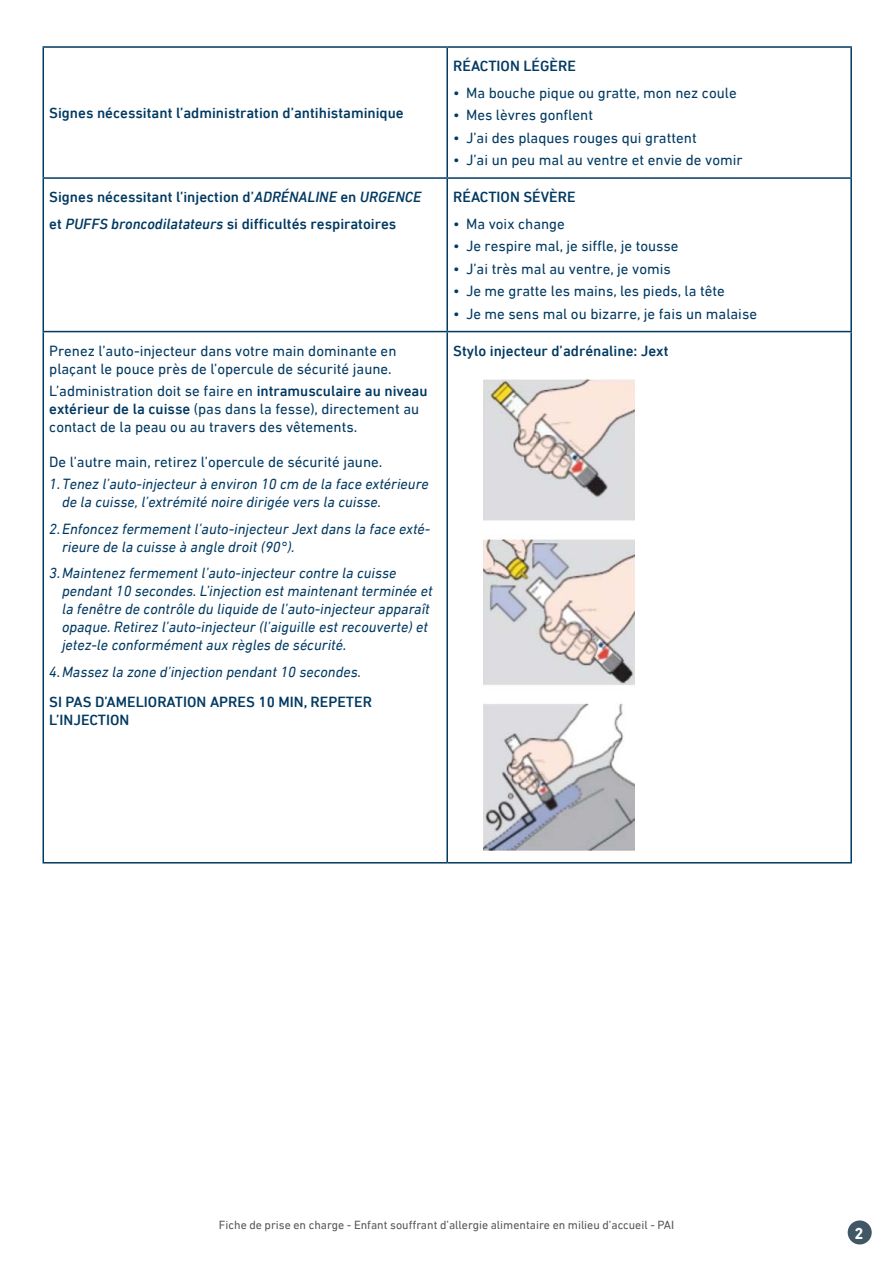
<style>
.page{position:relative;width:893px;height:1263px;background:#fff}
.page>*{position:absolute;margin:0;border:0;box-sizing:border-box;transform-origin:0 0}
.t1{font:700 16.35px "DIN Next LT Pro";color:#fff}
.Texte_de_base_Tableau{font:15px/18px "DIN Next LT Pro";color:#003961}
.t2{font:italic 15px/18px "DIN Next LT Pro";color:#003961}
.Texte_de_base_Tableau-2{font:500 15px/18px "DIN Next LT Pro";color:#003961}
.t3{font:12px "DIN Next LT Pro";color:#575756}
.s1{font-style:italic}
.s2{font-weight:500}
</style>
<div class="page">
<div style="left:848px;top:1220px;width:24px;height:24px;background:#425765;border-radius:50%"></div>
<hr style="left:43px;top:46px;width:404px;height:2px;background:#003961">
<hr style="left:43px;top:48px;width:1px;height:129px;background:#003961">
<hr style="left:447px;top:46px;width:405px;height:2px;background:#003961">
<hr style="left:446px;top:48px;width:2px;height:129px;background:#003961">
<hr style="left:850px;top:48px;width:2px;height:129px;background:#003961">
<hr style="left:43px;top:177px;width:404px;height:2px;background:#003961">
<hr style="left:43px;top:179px;width:1px;height:152px;background:#003961">
<hr style="left:447px;top:177px;width:405px;height:2px;background:#003961">
<hr style="left:446px;top:179px;width:2px;height:152px;background:#003961">
<hr style="left:850px;top:179px;width:2px;height:152px;background:#003961">
<hr style="left:43px;top:331px;width:404px;height:1px;background:#003961">
<hr style="left:43px;top:332px;width:1px;height:530px;background:#003961">
<hr style="left:447px;top:331px;width:405px;height:1px;background:#003961">
<hr style="left:446px;top:332px;width:2px;height:530px;background:#003961">
<hr style="left:850px;top:332px;width:2px;height:530px;background:#003961">
<hr style="left:43px;top:862px;width:404px;height:1px;background:#003961">
<hr style="left:447px;top:862px;width:405px;height:1px;background:#003961">
<img style="left:483px;top:380px;width:151px;height:470px">
<p class="Texte_de_base_Tableau-2" style="left:49px;top:104px;width:356px">Signes nécessitant l’administration d’antihistaminique</p>
<p class="Texte_de_base_Tableau-2" style="left:49px;top:188px;width:373px">Signes nécessitant l’injection d’<span class="s1">ADRÉNALINE</span> en <span class="s1">URGENCE</span></p>
<p class="Texte_de_base_Tableau-2" style="left:49px;top:214px;width:349px">et <span class="s1">PUFFS broncodilatateurs</span> si difficultés respiratoires</p>
<p class="Texte_de_base_Tableau" style="left:49px;top:341px;width:349px">Prenez l’auto-injecteur dans votre main dominante en plaçant le pouce près de l’opercule de sécurité jaune.</p>
<p class="Texte_de_base_Tableau" style="left:49px;top:382px;width:380px">L’administration doit se faire en <span class="s2">intramusculaire au niveau extérieur de la cuisse</span> (pas dans la fesse), directement au contact de la peau ou au travers des vêtements.</p>
<p class="Texte_de_base_Tableau" style="left:49px;top:453px;width:335px">De l’autre main, retirez l’opercule de sécurité jaune.</p>
<p class="t2" style="left:62px;top:475px;width:368px;text-indent:-13px">1.Tenez l’auto-injecteur à environ 10 cm de la face extérieure de la cuisse, l’extrémité noire dirigée vers la cuisse.</p>
<p class="t2" style="left:62px;top:519px;width:370px;text-indent:-13px">2.Enfoncez fermement l’auto-injecteur Jext dans la face exté&shy;rieure de la cuisse à angle droit (90°).</p>
<p class="t2" style="left:62px;top:564px;width:372px;text-indent:-13px">3.Maintenez fermement l’auto-injecteur contre la cuisse pendant 10 secondes. L’injection est maintenant terminée et la fenêtre de contrôle du liquide de l’auto-injecteur apparaît opaque. Retirez l’auto-injecteur (l’aiguille est recouverte) et jetez-le conformément aux règles de sécurité.</p>
<p class="t2" style="left:49px;top:662px;width:313px">4.Massez la zone d’injection pendant 10 secondes.</p>
<p class="Texte_de_base_Tableau-2" style="left:49px;top:693px;width:324px">SI PAS D’AMELIORATION APRES 10 MIN, REPETER<br>L’INJECTION</p>
<p class="Texte_de_base_Tableau-2" style="left:453px;top:57px;width:124px">RÉACTION LÉGÈRE</p>
<p class="Texte_de_base_Tableau" style="left:453px;top:83px;width:285px">• Ma bouche pique ou gratte, mon nez coule</p>
<p class="Texte_de_base_Tableau" style="left:453px;top:106px;width:141px">• Mes lèvres gonflent</p>
<p class="Texte_de_base_Tableau" style="left:453px;top:128px;width:245px">• J’ai des plaques rouges qui grattent</p>
<p class="Texte_de_base_Tableau" style="left:453px;top:151px;width:291px">• J’ai un peu mal au ventre et envie de vomir</p>
<p class="Texte_de_base_Tableau-2" style="left:453px;top:188px;width:124px">RÉACTION SÉVÈRE</p>
<p class="Texte_de_base_Tableau" style="left:453px;top:215px;width:113px">• Ma voix change</p>
<p class="Texte_de_base_Tableau" style="left:453px;top:237px;width:227px">• Je respire mal, je siffle, je tousse</p>
<p class="Texte_de_base_Tableau" style="left:453px;top:260px;width:219px">• J’ai très mal au ventre, je vomis</p>
<p class="Texte_de_base_Tableau" style="left:453px;top:282px;width:273px">• Je me gratte les mains, les pieds, la tête</p>
<p class="Texte_de_base_Tableau" style="left:453px;top:305px;width:305px">• Je me sens mal ou bizarre, je fais un malaise</p>
<p class="Texte_de_base_Tableau-2" style="left:453px;top:341px;width:217px">Stylo injecteur d’adrénaline: Jext</p>
<p class="t3" style="left:219px;top:1218px;width:457px">Fiche de prise en charge - Enfant souffrant d’allergie alimentaire en milieu d’accueil - PAI</p>
<p class="t1" style="left:854px;top:1223px;width:11px">2</p>
</div>
